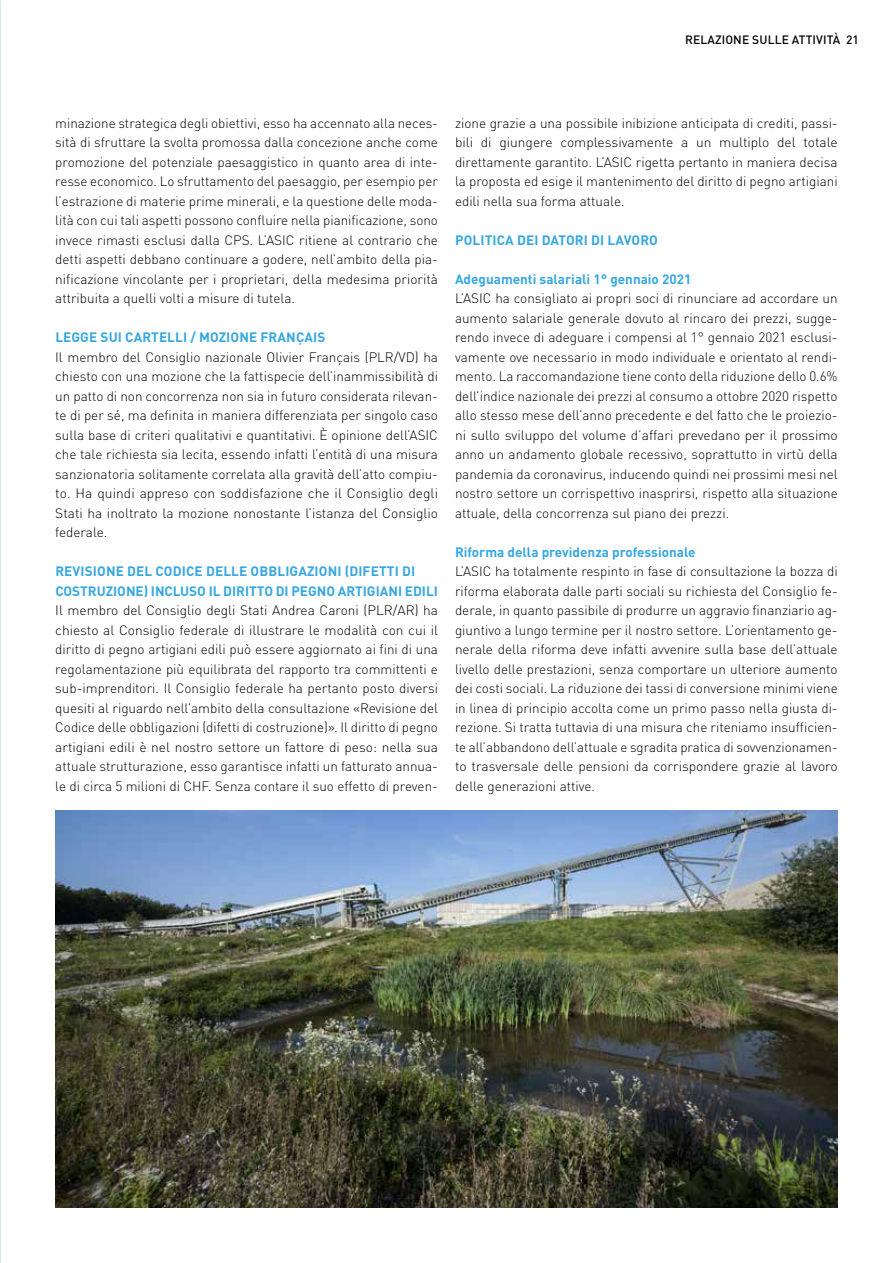
<style>
.page{position:relative;width:893px;height:1263px;background:#fff}
.page>*{position:absolute;margin:0;border:0;box-sizing:border-box;transform-origin:0 0}
.t1{font:300 13.5px/19.5px "DIN Pro";color:#000;text-align:justify}
.t2{font:700 13.5px/19.5px "DIN Pro";color:#37a7e1}
.t3{font:500 12px "DIN Pro";letter-spacing:.01em;color:#000}
</style>
<div class="page">
<img style="left:55px;top:810px;width:783px;height:398px">
<p class="t3" style="left:685px;top:29px;width:175px">RELAZIONE SULLE ATTIVITÀ 21</p>
<p class="t1" style="left:55px;top:112px;width:384px">minazione strategica degli obiettivi, esso ha accennato alla neces&shy;sità di sfruttare la svolta promossa dalla concezione anche come promozione del potenziale paesaggistico in quanto area di inte&shy;resse economico. Lo sfruttamento del paesaggio, per esempio per l’estrazione di materie prime minerali, e la questione delle moda&shy;lità con cui tali aspetti possono confluire nella pianificazione, sono invece rimasti esclusi dalla CPS. L’ASIC ritiene al contrario che detti aspetti debbano continuare a godere, nell’ambito della pia&shy;nificazione vincolante per i proprietari, della medesima priorità attribuita a quelli volti a misure di tutela.</p>
<p class="t2" style="left:55px;top:326px;width:272px">LEGGE SUI CARTELLI / MOZIONE FRANÇAIS</p>
<p class="t1" style="left:55px;top:346px;width:384px">Il membro del Consiglio nazionale Olivier Français (PLR/VD) ha chiesto con una mozione che la fattispecie dell’inammissibilità di un patto di non concorrenza non sia in futuro considerata rilevan&shy;te di per sé, ma definita in maniera differenziata per singolo caso sulla base di criteri qualitativi e quantitativi. È opinione dell’ASIC che tale richiesta sia lecita, essendo infatti l’entità di una misura sanzionatoria solitamente correlata alla gravità dell’atto compiu&shy;to. Ha quindi appreso con soddisfazione che il Consiglio degli Stati ha inoltrato la mozione nonostante l’istanza del Consiglio federale.</p>
<p class="t2" style="left:55px;top:560px;width:384px">REVISIONE DEL CODICE DELLE OBBLIGAZIONI (DIFETTI DI<br>COSTRUZIONE) INCLUSO IL DIRITTO DI PEGNO ARTIGIANI EDILI</p>
<p class="t1" style="left:55px;top:599px;width:384px">Il membro del Consiglio degli Stati Andrea Caroni (PLR/AR) ha chiesto al Consiglio federale di illustrare le modalità con cui il diritto di pegno artigiani edili può essere aggiornato ai fini di una regolamentazione più equilibrata del rapporto tra committenti e sub-imprenditori. Il Consiglio federale ha pertanto posto diversi quesiti al riguardo nell’ambito della consultazione «Revisione del Codice delle obbligazioni (difetti di costruzione)». Il diritto di pegno artigiani edili è nel nostro settore un fattore di peso: nella sua attuale strutturazione, esso garantisce infatti un fatturato annua&shy;le di circa 5 milioni di CHF. Senza contare il suo effetto di preven-</p>
<p class="t1" style="left:455px;top:112px;width:384px">zione grazie a una possibile inibizione anticipata di crediti, passi&shy;bili di giungere complessivamente a un multiplo del totale direttamente garantito. L’ASIC rigetta pertanto in maniera decisa la proposta ed esige il mantenimento del diritto di pegno artigiani edili nella sua forma attuale.</p>
<p class="t2" style="left:455px;top:228px;width:204px">POLITICA DEI DATORI DI LAVORO</p>
<p class="t2" style="left:455px;top:267px;width:238px">Adeguamenti salariali 1° gennaio 2021</p>
<p class="t1" style="left:455px;top:287px;width:384px">L’ASIC ha consigliato ai propri soci di rinunciare ad accordare un aumento salariale generale dovuto al rincaro dei prezzi, sugge&shy;rendo invece di adeguare i compensi al 1° gennaio 2021 esclusi&shy;vamente ove necessario in modo individuale e orientato al rendi&shy;mento. La raccomandazione tiene conto della riduzione dello 0.6% dell’indice nazionale dei prezzi al consumo a ottobre 2020 rispetto allo stesso mese dell’anno precedente e del fatto che le proiezio&shy;ni sullo sviluppo del volume d’affari prevedano per il prossimo anno un andamento globale recessivo, soprattutto in virtù della pandemia da coronavirus, inducendo quindi nei prossimi mesi nel nostro settore un corrispettivo inasprirsi, rispetto alla situazione attuale, della concorrenza sul piano dei prezzi.</p>
<p class="t2" style="left:455px;top:540px;width:242px">Riforma della previdenza professionale</p>
<p class="t1" style="left:455px;top:560px;width:384px">L’ASIC ha totalmente respinto in fase di consultazione la bozza di riforma elaborata dalle parti sociali su richiesta del Consiglio fe&shy;derale, in quanto passibile di produrre un aggravio finanziario ag&shy;giuntivo a lungo termine per il nostro settore. L’orientamento ge&shy;nerale della riforma deve infatti avvenire sulla base dell’attuale livello delle prestazioni, senza comportare un ulteriore aumento dei costi sociali. La riduzione dei tassi di conversione minimi viene in linea di principio accolta come un primo passo nella giusta di&shy;rezione. Si tratta tuttavia di una misura che riteniamo insufficien&shy;te all’abbandono dell’attuale e sgradita pratica di sovvenzionamen&shy;to trasversale delle pensioni da corrispondere grazie al lavoro delle generazioni attive.</p>
</div>
